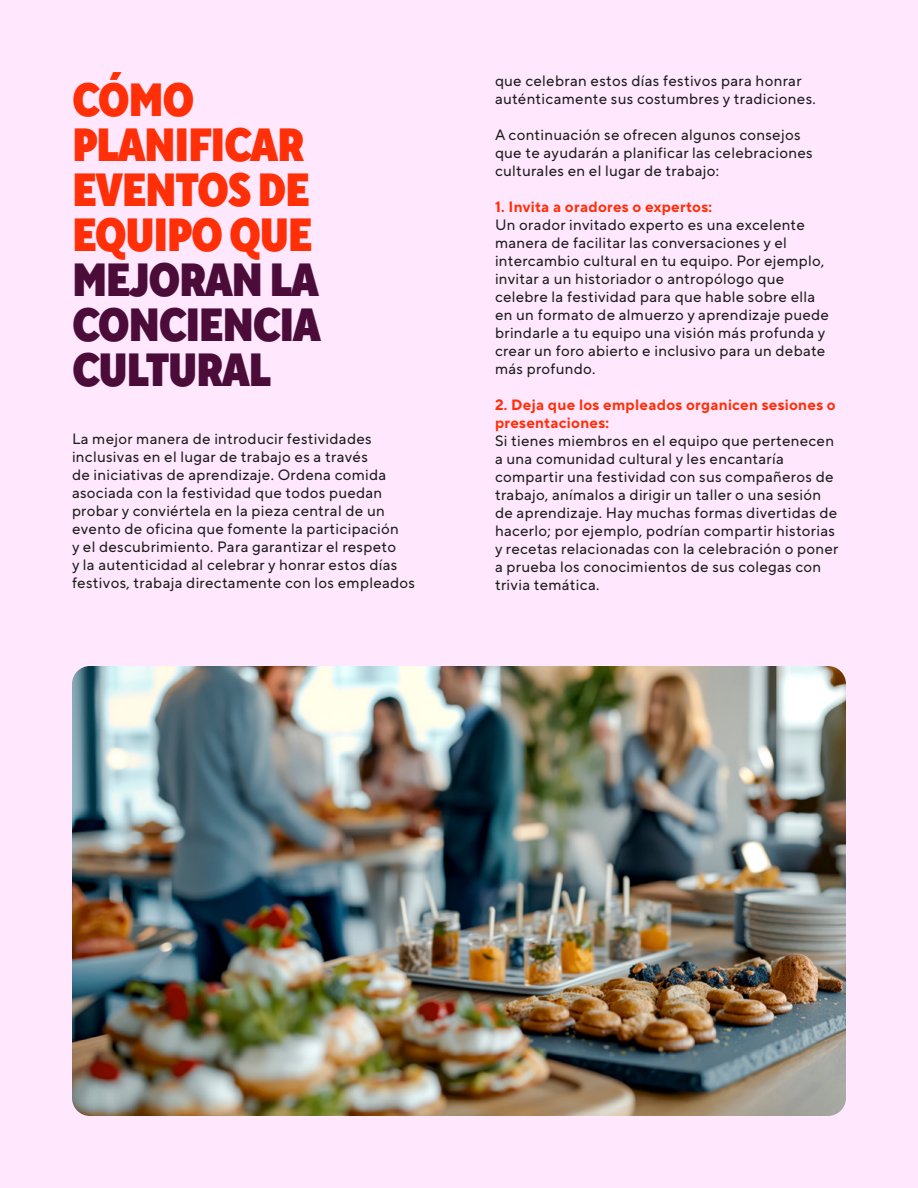
<style>
.page{position:relative;width:918px;height:1188px;background:#ffe8fe}
.page>*{position:absolute;margin:0;border:0;box-sizing:border-box;transform-origin:0 0}
.t1{font:900 46.5px/45px "TT Norms Pro Cond";letter-spacing:-.03em;color:#ff3008}
.t2{font:900 46.5px/45px "TT Norms Pro Cond";letter-spacing:-.03em;color:#4c0c3a;text-align:justify}
.t3{font:15px/18px "TT Norms Pro";letter-spacing:.02em;color:#1c1c1c}
.t4{font:700 15px/18px "TT Norms Pro";letter-spacing:.02em;color:#ff3008}
</style>
<div class="page">
<img style="left:72px;top:666px;width:774px;height:450px">
<h1 class="t1" style="left:72px;top:78px;width:242px">CÓMO<br>PLANIFICAR<br>EVENTOS DE<br>EQUIPO QUE</h1>
<h1 class="t2" style="left:72px;top:258px;width:251px">MEJORAN LA CONCIENCIA CULTURAL</h1>
<p class="t3" style="left:72px;top:428px;width:345px">La mejor manera de introducir festividades inclusivas en el lugar de trabajo es a través<br>de iniciativas de aprendizaje. Ordena comida asociada con la festividad que todos puedan probar y conviértela en la pieza central de un evento de oficina que fomente la participación<br>y el descubrimiento. Para garantizar el respeto<br>y la autenticidad al celebrar y honrar estos días festivos, trabaja directamente con los empleados</p>
<p class="t3" style="left:495px;top:71px;width:322px">que celebran estos días festivos para honrar auténticamente sus costumbres y tradiciones.</p>
<p class="t3" style="left:495px;top:125px;width:319px">A continuación se ofrecen algunos consejos que te ayudarán a planificar las celebraciones culturales en el lugar de trabajo:</p>
<p class="t4" style="left:495px;top:197px;width:219px">1. Invita a oradores o expertos:</p>
<p class="t3" style="left:495px;top:215px;width:335px">Un orador invitado experto es una excelente manera de facilitar las conversaciones y el intercambio cultural en tu equipo. Por ejemplo, invitar a un historiador o antropólogo que celebre la festividad para que hable sobre ella en un formato de almuerzo y aprendizaje puede brindarle a tu equipo una visión más profunda y crear un foro abierto e inclusivo para un debate más profundo.</p>
<p class="t4" style="left:495px;top:395px;width:342px">2. Deja que los empleados organicen sesiones o presentaciones:</p>
<p class="t3" style="left:495px;top:431px;width:345px">Si tienes miembros en el equipo que pertenecen a una comunidad cultural y les encantaría compartir una festividad con sus compañeros de trabajo, anímalos a dirigir un taller o una sesión de aprendizaje. Hay muchas formas divertidas de hacerlo; por ejemplo, podrían compartir historias y recetas relacionadas con la celebración o poner a prueba los conocimientos de sus colegas con trivia temática.</p>
</div>
